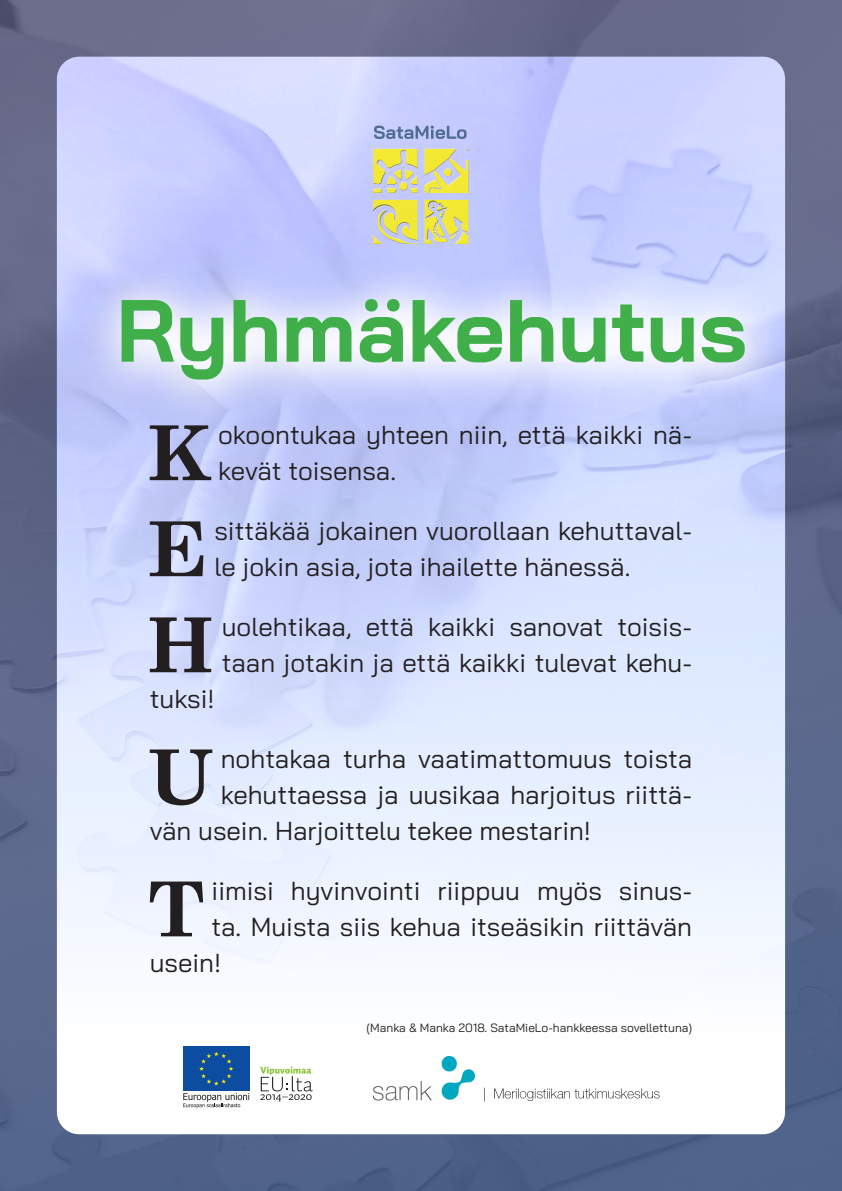
<style>
.page{position:relative;width:842px;height:1191px;background:#fff}
.page>*{position:absolute;margin:0;border:0;box-sizing:border-box;transform-origin:0 0}
.t1{font:700 88px "Bai Jamjuree";color:#40ae49}
.Anfangilla{font:700 75.8px "Century Schoolbook";color:#231f20;scale:1.06 1}
.Anfangilla-2{font:26px/36px "Bai Jamjuree";color:#231f20}
.t2{font:12px "Bai Jamjuree";color:#231f20}
</style>
<div class="page">
<img style="left:0;top:0;width:842px;height:1191px">
<img style="left:57px;top:57px;width:728px;height:1077px">
<div style="left:373px;top:148px;width:46px;height:45px;background:#d1d5ee"></div>
<div style="left:373px;top:149px;width:46px;height:44px;background:#231f20;opacity:.75"></div>
<div style="left:424px;top:148px;width:46px;height:46px;background:#231f20;opacity:.75"></div>
<div style="left:423px;top:199px;width:46px;height:45px;background:#231f20;opacity:.75"></div>
<div style="left:372px;top:199px;width:46px;height:45px;background:#231f20;opacity:.75"></div>
<svg style="left:374px;top:126px;width:93px;height:13px"></svg>
<img style="left:368px;top:1054px;width:302px;height:55px">
<div style="left:183px;top:1046px;width:67px;height:45px;background:#0d4da1"></div>
<svg style="left:199px;top:1052px;width:34px;height:33px"></svg>
<svg style="left:183px;top:1093px;width:66px;height:15px"></svg>
<svg style="left:260px;top:1066px;width:53px;height:35px"></svg>
<svg style="left:78px;top:257px;width:716px;height:172px"></svg>
<p class="t1" style="left:116px;top:280px;width:632px">Ryhmäkehutus</p>
<p class="Anfangilla" style="left:146px;top:394px;width:63px">K</p>
<p class="Anfangilla-2" style="left:218px;top:417px;width:476px">okoontukaa yhteen niin, että kaikki nä&shy;kevät toisensa.</p>
<p class="Anfangilla" style="left:147px;top:490px;width:59px">E</p>
<p class="Anfangilla-2" style="left:214px;top:513px;width:479px">sittäkää jokainen vuorollaan kehuttaval&shy;le jokin asia, jota ihailette hänessä.</p>
<p class="Anfangilla" style="left:145px;top:586px;width:67px">H</p>
<p class="Anfangilla-2" style="left:222px;top:609px;width:472px">uolehtikaa, että kaikki sanovat toisis&shy;taan jotakin ja että kaikki tulevat kehu-</p>
<p class="Anfangilla-2" style="left:150px;top:681px;width:66px">tuksi!</p>
<p class="Anfangilla" style="left:147px;top:718px;width:65px">U</p>
<p class="Anfangilla-2" style="left:221px;top:741px;width:473px">nohtakaa turha vaatimattomuus toista</p>
<p class="Anfangilla-2" style="left:221px;top:777px;width:473px">kehuttaessa ja uusikaa harjoitus riittä-</p>
<p class="Anfangilla-2" style="left:150px;top:813px;width:443px">vän usein. Harjoittelu tekee mestarin!</p>
<p class="Anfangilla" style="left:147px;top:850px;width:56px">T</p>
<p class="Anfangilla-2" style="left:212px;top:873px;width:482px">iimisi hyvinvointi riippuu myös sinus-</p>
<p class="Anfangilla-2" style="left:212px;top:909px;width:482px">ta. Muista siis kehua itseäsikin riittävän</p>
<p class="Anfangilla-2" style="left:150px;top:945px;width:73px">usein!</p>
<p class="t2" style="left:367px;top:1018px;width:327px">(Manka &amp; Manka 2018. SataMieLo-hankkeessa sovellettuna)</p>
</div>
